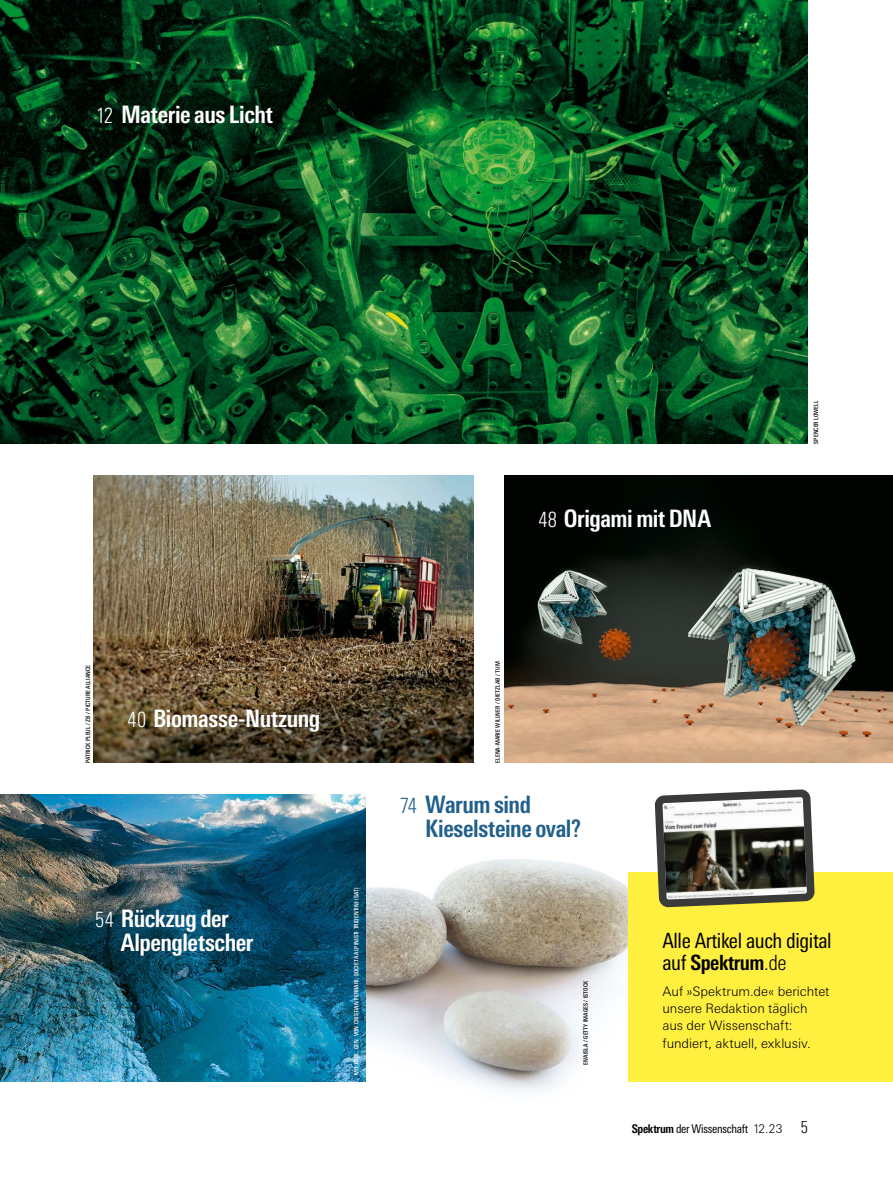
<style>
.page{position:relative;width:893px;height:1191px;background:#fff}
.page>*{position:absolute;margin:0;border:0;box-sizing:border-box;transform-origin:0 0}
.t1{font:700 condensed 24px/24px "Univers Next Pro";letter-spacing:-.02em;color:#fff}
.t2{font:700 condensed 24px/24px "Univers Next Pro";letter-spacing:-.02em;color:#21608c}
.t3{font:condensed 21px/22.5px "Univers Next Pro";letter-spacing:-.02em;color:#000}
.t4{font:300 13.2px/17.2px "Univers Next Pro";letter-spacing:-.005em;color:#000}
.t5{font:condensed 12px "Univers Next Pro";letter-spacing:-.025em;color:#000}
.t6{font:500 condensed 6px "Univers Next Pro";letter-spacing:.01em;color:#000}
.t7{font:500 condensed 6px "Univers Next Pro";letter-spacing:.01em;color:#fff}
.s1{font-weight:300;font-size:21px}
.s2{font-weight:700}
.s3{font-weight:300}
.s4{font-weight:300;font-stretch:normal}
.s5{font-weight:300;font-size:16.5px}
</style>
<div class="page">
<img style="left:174px;top:804px;width:505px;height:288px">
<div style="left:628px;top:872px;width:265px;height:209px;background:#fff040"></div>
<svg style="left:655px;top:789px;width:160px;height:119px"></svg>
<img style="left:0;top:0;width:808px;height:443px">
<img style="left:505px;top:475px;width:388px;height:288px">
<img style="left:0;top:794px;width:366px;height:287px">
<img style="left:94px;top:475px;width:379px;height:288px">
<h1 class="t1" style="left:96px;top:103px;width:179px"><span class="s1">12</span> Materie aus Licht</h1>
<h1 class="t1" style="left:538px;top:506px;width:174px"><span class="s1">48</span> Origami mit DNA</h1>
<p class="t6" style="left:85px;top:763px;width:99px;rotate:-90deg">PATRICK PLEUL / ZB / PICTURE ALLIANCE</p>
<p class="t6" style="left:494px;top:763px;width:103px;rotate:-90deg">ELENA-MARIE WILLNER / DIETZLAB / TUM</p>
<h1 class="t1" style="left:128px;top:706px;width:194px"><span class="s1">40</span> Biomasse-Nutzung</h1>
<h1 class="t2" style="left:425px;top:792px;width:157px;text-indent:-26px"><span class="s1">74</span> Warum sind<br>Kieselsteine oval?</h1>
<p class="t6" style="left:812px;top:443px;width:45px;rotate:-90deg">SPENCER LOWELL</p>
<h1 class="t1" style="left:121px;top:906px;width:134px;text-indent:-26px"><span class="s1">54</span> Rückzug der<br>Alpengletscher</h1>
<p class="t7" style="left:353px;top:1075px;width:189px;rotate:-90deg">MIT FRDL. GEN. VON CRISTIAN FERRARI, SOCIETÀ ALPINISTI TRIDENTINI (SAT)</p>
<p class="t6" style="left:582px;top:1065px;width:86px;rotate:-90deg">EIVAISLA / GETTY IMAGES / ISTOCK</p>
<h2 class="t3" style="left:662px;top:928px;width:171px">Alle Artikel auch digital auf <span class="s2">Spektrum</span><span class="s3">.de</span></h2>
<h3 class="t4" style="left:662px;top:982px;width:168px">Auf »Spektrum.de« berichtet unsere Redaktion täglich aus der Wissenschaft: fundiert, aktuell, exklusiv.</h3>
<h3 class="t5" style="left:632px;top:1122px;width:178px"><span class="s2">Spektrum</span> der Wissenschaft <span class="s4">12.23</span> <span class="s5">5</span></h3>
</div>
